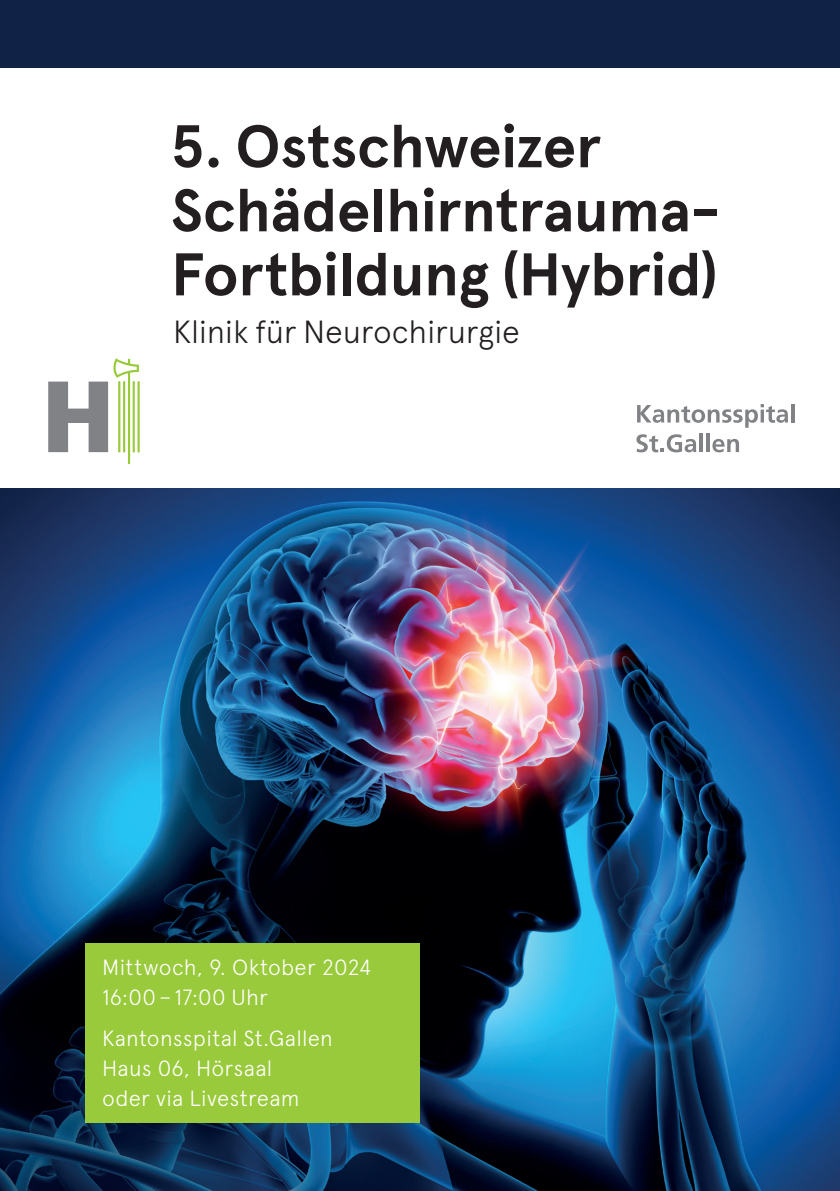
<style>
.page{position:relative;width:840px;height:1191px;background:#fff}
.page>*{position:absolute;margin:0;border:0;box-sizing:border-box;transform-origin:0 0}
.t1{font:700 60px/64px "Apercu";letter-spacing:-.01em;color:#231f20}
.t2{font:300 32px "Apercu";letter-spacing:-.015em;color:#231f20}
.t3{font:300 22px/30px "Apercu";letter-spacing:.01em;color:#fff}
</style>
<div class="page">
<img style="left:0;top:488px;width:839px;height:703px">
<div style="left:0;top:0;width:839px;height:89px;background:#112247"></div>
<div style="left:0;top:68px;width:839px;height:420px;background:#fff"></div>
<svg style="left:48px;top:358px;width:92px;height:106px"></svg>
<svg style="left:637px;top:404px;width:150px;height:24px"></svg>
<svg style="left:791px;top:404px;width:3px;height:18px"></svg>
<svg style="left:636px;top:434px;width:59px;height:18px"></svg>
<hr style="left:699px;top:433px;width:3px;height:19px;background:#808285">
<hr style="left:706px;top:433px;width:3px;height:19px;background:#808285">
<svg style="left:712px;top:439px;width:26px;height:13px"></svg>
<div style="left:85px;top:943px;width:335px;height:180px;background:#99ca3b"></div>
<h1 class="t1" style="left:170px;top:115px;width:552px">5. Ostschweizer<br>Schädelhirntrauma-<br>Fortbildung (Hybrid)</h1>
<h2 class="t2" style="left:173px;top:313px;width:348px">Klinik für Neurochirurgie</h2>
<p class="t3" style="left:102px;top:951px;width:271px">Mittwoch, 9. Oktober 2024<br>16:00– 17:00 Uhr</p>
<p class="t3" style="left:102px;top:1023px;width:232px">Kantonsspital St.Gallen<br>Haus 06, Hörsaal<br>oder via Livestream</p>
</div>
